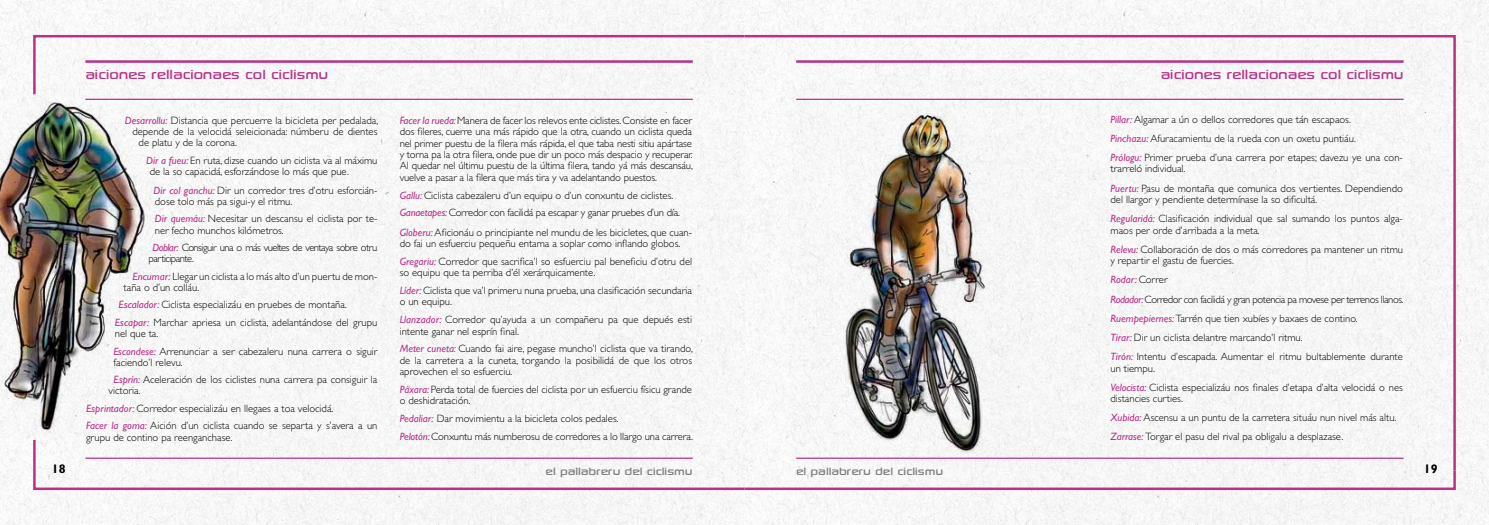
<style>
.page{position:relative;width:1489px;height:525px;background:#fff}
.page>*{position:absolute;margin:0;border:0;box-sizing:border-box;transform-origin:0 0}
.t1{font:18.75px "Sony Sketch EF";letter-spacing:-.01em;color:#b83288}
.t2{font:15px "Sony Sketch EF";letter-spacing:-.01em;color:#7b7c7e}
.t3{font:700 12.5px "Gill Sans";color:#000}
.t4{font:300 10.62px/19.1px "Gill Sans";color:#000}
.t5{font:300 10.62px/11.1px "Gill Sans";letter-spacing:-.05em;color:#000}
.s1{font-weight:400;font-style:italic;color:#b83288}
</style>
<div class="page">
<img style="left:0;top:0;width:1488px;height:524px">
<hr style="left:796px;top:457px;width:607px;height:1px;background:#b83288">
<hr style="left:85px;top:99px;width:607px;height:1px;background:#b83288">
<svg style="left:742px;top:34px;width:714px;height:75px"></svg>
<svg style="left:32px;top:34px;width:715px;height:63px"></svg>
<img style="left:0;top:88px;width:156px;height:349px">
<svg style="left:32px;top:437px;width:715px;height:54px"></svg>
<img style="left:789px;top:79px;width:239px;height:388px">
<hr style="left:1453px;top:107px;width:2px;height:363px;background:#b83288">
<svg style="left:742px;top:467px;width:714px;height:24px"></svg>
<h1 class="t1" style="left:85px;top:63px;width:244px">aiciones rellacionaes col ciclismu</h1>
<h1 class="t1" style="left:1160px;top:63px;width:244px">aiciones rellacionaes col ciclismu</h1>
<p class="t4" style="left:125px;top:111px;width:255px"><span class="s1">Desarrollu:</span> Distancia que percuerre la bicicleta per pedalada,</p>
<p class="t4" style="left:132px;top:122px;width:246px">depende de la velocidá seleicionada: númberu de dientes</p>
<p class="t4" style="left:139px;top:133px;width:100px">de platu y de la corona.</p>
<p class="t4" style="left:150px;top:155px;width:229px;line-height:11.1px;text-indent:-4px"><span class="s1">Dir a fueu:</span> En ruta, dizse cuando un ciclista va al máximu de la so capacidá, esforzándose lo más que pue.</p>
<p class="t4" style="left:154px;top:185px;width:225px;line-height:11.1px"><span class="s1">Dir col ganchu:</span> Dir un corredor tres d’otru esforcián&shy;dose tolo más pa sigui-y el ritmu.</p>
<p class="t4" style="left:155px;top:213px;width:224px;line-height:11.1px"><span class="s1">Dir quemáu:</span> Necesitar un descansu el ciclista por te&shy;ner fecho munchos kilómetros.</p>
<p class="t5" style="left:149px;top:242px;width:230px;text-indent:4px"><span class="s1">Doblar:</span> Consiguir una o más vueltes de ventaya sobre otru participante.</p>
<p class="t4" style="left:124px;top:270px;width:255px;line-height:11.1px;text-indent:9px"><span class="s1">Encumar:</span> Llegar un ciclista a lo más alto d’un puertu de mon&shy;taña o d’un colláu.</p>
<p class="t4" style="left:115px;top:296px;width:264px;line-height:17.5px;text-indent:4px"><span class="s1">Escalador:</span> Ciclista especializáu en pruebes de montaña.<br><span class="s1">Escapar:</span> Marchar apriesa un ciclista, adelantándose del grupu</p>
<p class="t4" style="left:114px;top:325px;width:265px;line-height:17.5px">nel que ta.<br><span class="s1">Escondese:</span> Arrenunciar a ser cabezaleru nuna carrera o siguir</p>
<p class="t4" style="left:114px;top:353px;width:265px;line-height:17.5px">faciendo’l relevu.<br><span class="s1">Esprín:</span> Aceleración de los ciclistes nuna carrera pa consiguir la</p>
<p class="t4" style="left:86px;top:382px;width:293px;line-height:17.5px;text-indent:23px">victoria.<br><span class="s1">Esprintador:</span> Corredor especializáu en llegaes a toa velocidá.<br><span class="s1">Facer la goma:</span> Aición d’un ciclista cuando se separta y s’avera a un</p>
<p class="t4" style="left:86px;top:427px;width:148px">grupu de contino pa reenganchase.</p>
<p class="t4" style="left:399px;top:115px;width:295px;line-height:11.4px;text-align:justify"><span class="s1">Facer la rueda:</span> Manera de facer los relevos ente ciclistes. Consiste en facer dos fileres, cuerre una más rápido que la otra, cuando un ciclista queda nel primer puestu de la filera más rápida, el que taba nesti sitiu apártase y torna pa la otra filera, onde pue dir un poco más despacio y recuperar.<br>Al quedar nel últimu puestu de la última filera, tando yá más descansáu, vuelve a pasar a la filera que más tira y va adelantando puestos.</p>
<p class="t4" style="left:399px;top:186px;width:282px;line-height:17.8px"><span class="s1">Gallu:</span> Ciclista cabezaleru d’un equipu o d’un conxuntu de ciclistes.<br><span class="s1">Ganaetapes:</span> Corredor con facilidá pa escapar y ganar pruebes d’un día.</p>
<p class="t4" style="left:399px;top:226px;width:294px;line-height:11.4px"><span class="s1">Globeru:</span> Aficionáu o principiante nel mundu de les bicicletes, que cuan&shy;do fai un esfuerciu pequeñu entama a soplar como inflando globos.</p>
<p class="t4" style="left:399px;top:255px;width:294px;line-height:11.4px"><span class="s1">Gregariu:</span> Corredor que sacrifica’l so esfuerciu pal beneficiu d’otru del so equipu que ta perriba d’él xerárquicamente.</p>
<p class="t4" style="left:399px;top:284px;width:294px;line-height:11.4px"><span class="s1">Líder:</span> Ciclista que va’l primeru nuna prueba, una clasificación secundaria o un equipu.</p>
<p class="t4" style="left:399px;top:314px;width:294px;line-height:11.4px"><span class="s1">Llanzador:</span> Corredor qu’ayuda a un compañeru pa que depués esti intente ganar nel esprín final.</p>
<p class="t4" style="left:399px;top:343px;width:295px;line-height:11.4px;text-align:justify"><span class="s1">Meter cuneta:</span> Cuando fai aire, pegase muncho’l ciclista que va tirando, de la carretera a la cuneta, torgando la posibilidá de que los otros aprovechen el so esfuerciu.</p>
<p class="t4" style="left:399px;top:383px;width:294px;line-height:11.4px"><span class="s1">Páxara:</span> Perda total de fuercies del ciclista por un esfuerciu físicu grande o deshidratación.</p>
<p class="t4" style="left:399px;top:409px;width:295px;line-height:17.9px"><span class="s1">Pedaliar:</span> Dar movimientu a la bicicleta colos pedales.<br><span class="s1">Pelotón:</span> Conxuntu más numberosu de corredores a lo llargo una carrera.</p>
<p class="t4" style="left:1110px;top:110px;width:294px"><span class="s1">Pillar:</span> Algamar a ún o dellos corredores que tán escapaos.<br><span class="s1">Pinchazu:</span> Afuracamientu de la rueda con un oxetu puntiáu.<br><span class="s1">Prólogu:</span> Primer prueba d’una carrera por etapes; davezu ye una con-</p>
<p class="t4" style="left:1110px;top:159px;width:294px">trarreló individual.<br><span class="s1">Puertu:</span> Pasu de montaña que comunica dos vertientes. Dependiendo</p>
<p class="t4" style="left:1110px;top:190px;width:294px">del llargor y pendiente determínase la so dificultá.<br><span class="s1">Regularidá:</span> Clasificación individual que sal sumando los puntos alga-</p>
<p class="t4" style="left:1110px;top:220px;width:294px">maos per orde d’arribada a la meta.<br><span class="s1">Relevu:</span> Collaboración de dos o más corredores pa mantener un ritmu</p>
<p class="t4" style="left:1110px;top:251px;width:294px">y repartir el gastu de fuercies.<br><span class="s1">Rodar:</span> Correr<br><span class="s1">Rodador:</span> Corredor con facilidá y gran potencia pa movese per terrenos llanos.<br><span class="s1">Ruempepiernes:</span> Tarrén que tien xubíes y baxaes de contino.<br><span class="s1">Tirar:</span> Dir un ciclista delantre marcando’l ritmu.<br><span class="s1">Tirón:</span> Intentu d’escapada. Aumentar el ritmu bultablemente durante</p>
<p class="t4" style="left:1110px;top:358px;width:294px">un tiempu.<br><span class="s1">Velocista:</span> Ciclista especializáu nos finales d’etapa d’alta velocidá o nes</p>
<p class="t4" style="left:1110px;top:389px;width:287px">distancies curties.<br><span class="s1">Xubida:</span> Ascensu a un puntu de la carretera situáu nun nivel más altu.<br><span class="s1">Zarrase:</span> Torgar el pasu del rival pa obligalu a desplazase.</p>
<p class="t3" style="left:52px;top:461px;width:15px">18</p>
<h2 class="t2" style="left:796px;top:462px;width:148px">el pallabreru del ciclismu</h2>
<h2 class="t2" style="left:545px;top:462px;width:148px">el pallabreru del ciclismu</h2>
<p class="t3" style="left:1423px;top:461px;width:15px">19</p>
</div>
